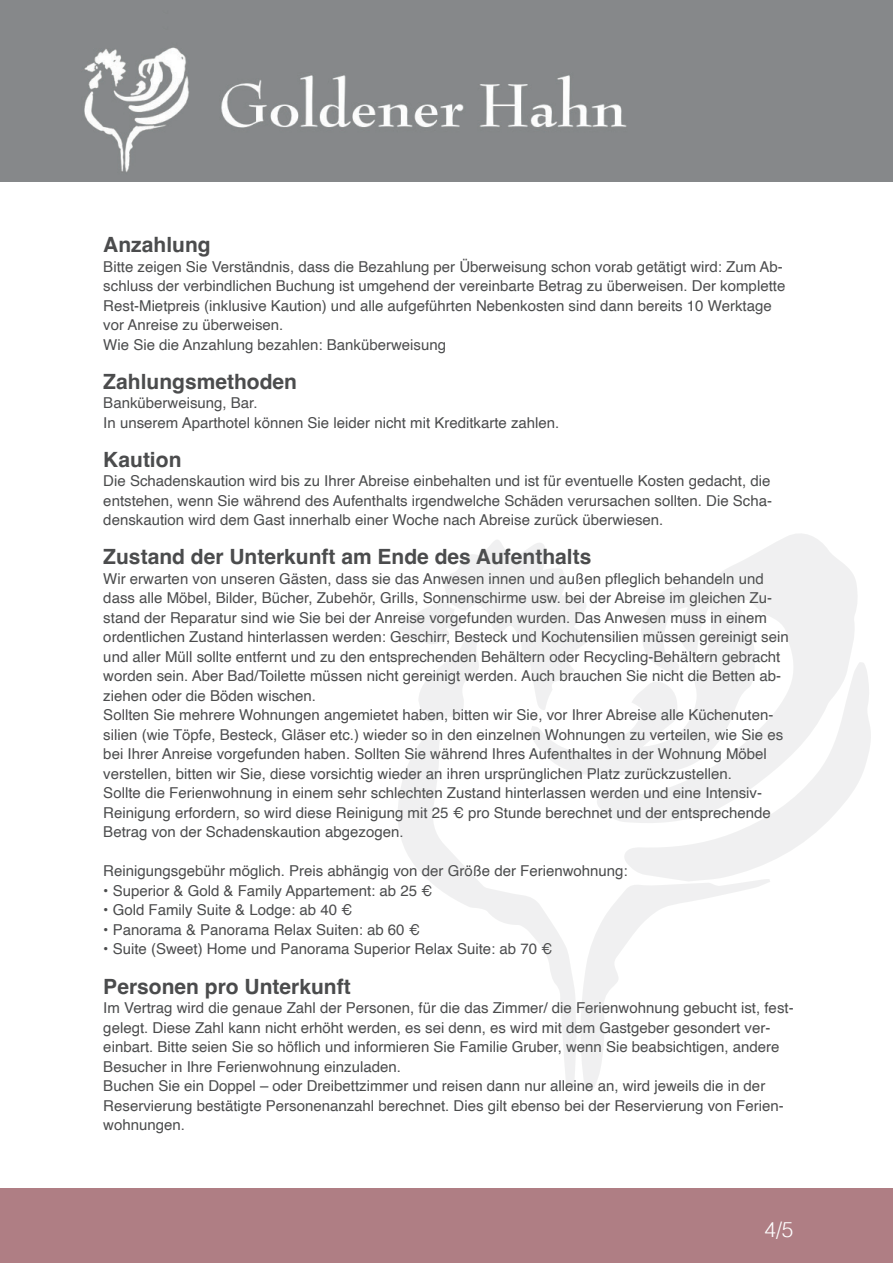
<style>
.page{position:relative;width:893px;height:1263px;background:#fff}
.page>*{position:absolute;margin:0;border:0;box-sizing:border-box;transform-origin:0 0}
.t1{font:700 21px "Helvetica";color:#4b4c4d}
.t2{font:300 21px "Helvetica";color:#fff}
.t3{font:15px/19.5px "Helvetica";color:#4b4c4d}
</style>
<div class="page">
<div style="left:0;top:15px;width:893px;height:15px;background:#86888a"></div>
<div style="left:0;top:1188px;width:893px;height:75px;background:#af7e84"></div>
<svg style="left:532px;top:534px;width:325px;height:287px"></svg>
<svg style="left:622px;top:662px;width:249px;height:217px;fill:#f0f0f1"></svg>
<svg style="left:398px;top:728px;width:179px;height:362px"></svg>
<svg style="left:581px;top:879px;width:189px;height:212px"></svg>
<svg style="left:399px;top:538px;width:189px;height:185px"></svg>
<img style="left:10px;top:30px;width:883px;height:152px">
<h1 class="t1" style="left:103px;top:232px;width:109px">Anzahlung</h1>
<p class="t3" style="left:103px;top:257px;width:683px">Bitte zeigen Sie Verständnis, dass die Bezahlung per Überweisung schon vorab getätigt wird: Zum Ab&shy;schluss der verbindlichen Buchung ist umgehend der vereinbarte Betrag zu überweisen. Der komplette Rest-Mietpreis (inklusive Kaution) und alle aufgeführten Nebenkosten sind dann bereits 10 Werktage vor Anreise zu überweisen.<br>Wie Sie die Anzahlung bezahlen: Banküberweisung</p>
<h1 class="t1" style="left:103px;top:369px;width:195px">Zahlungsmethoden</h1>
<p class="t3" style="left:103px;top:394px;width:458px">Banküberweisung, Bar.<br>In unserem Aparthotel können Sie leider nicht mit Kreditkarte zahlen.</p>
<h1 class="t1" style="left:103px;top:447px;width:80px">Kaution</h1>
<p class="t3" style="left:103px;top:472px;width:670px;text-align:justify">Die Schadenskaution wird bis zu Ihrer Abreise einbehalten und ist für eventuelle Kosten gedacht, die entstehen, wenn Sie während des Aufenthalts irgendwelche Schäden verursachen sollten. Die Scha&shy;denskaution wird dem Gast innerhalb einer Woche nach Abreise zurück überwiesen.</p>
<h1 class="t1" style="left:103px;top:544px;width:490px">Zustand der Unterkunft am Ende des Aufenthalts</h1>
<p class="t3" style="left:103px;top:569px;width:687px">Wir erwarten von unseren Gästen, dass sie das Anwesen innen und außen pfleglich behandeln und dass alle Möbel, Bilder, Bücher, Zubehör, Grills, Sonnenschirme usw. bei der Abreise im gleichen Zu&shy;stand der Reparatur sind wie Sie bei der Anreise vorgefunden wurden. Das Anwesen muss in einem ordentlichen Zustand hinterlassen werden: Geschirr, Besteck und Kochutensilien müssen gereinigt sein und aller Müll sollte entfernt und zu den entsprechenden Behältern oder Recycling-Behältern gebracht worden sein. Aber Bad/Toilette müssen nicht gereinigt werden. Auch brauchen Sie nicht die Betten ab&shy;ziehen oder die Böden wischen.<br>Sollten Sie mehrere Wohnungen angemietet haben, bitten wir Sie, vor Ihrer Abreise alle Küchenuten&shy;silien (wie Töpfe, Besteck, Gläser etc.) wieder so in den einzelnen Wohnungen zu verteilen, wie Sie es bei Ihrer Anreise vorgefunden haben. Sollten Sie während Ihres Aufenthaltes in der Wohnung Möbel verstellen, bitten wir Sie, diese vorsichtig wieder an ihren ursprünglichen Platz zurückzustellen.<br>Sollte die Ferienwohnung in einem sehr schlechten Zustand hinterlassen werden und eine Intensiv-Reinigung erfordern, so wird diese Reinigung mit 25 € pro Stunde berechnet und der entsprechende Betrag von der Schadenskaution abgezogen.</p>
<p class="t3" style="left:103px;top:862px;width:526px">Reinigungsgebühr möglich. Preis abhängig von der Größe der Ferienwohnung:</p>
<p class="t3" style="left:103px;top:881px;width:331px">• Superior &amp; Gold &amp; Family Appartement: ab 25 €</p>
<p class="t3" style="left:103px;top:901px;width:251px">• Gold Family Suite &amp; Lodge: ab 40 €</p>
<p class="t3" style="left:103px;top:920px;width:318px">• Panorama &amp; Panorama Relax Suiten: ab 60 €</p>
<p class="t3" style="left:103px;top:940px;width:451px">• Suite (Sweet) Home und Panorama Superior Relax Suite: ab 70 €</p>
<h1 class="t1" style="left:103px;top:973px;width:249px">Personen pro Unterkunft</h1>
<p class="t3" style="left:103px;top:998px;width:692px">Im Vertrag wird die genaue Zahl der Personen, für die das Zimmer/ die Ferienwohnung gebucht ist, fest&shy;gelegt. Diese Zahl kann nicht erhöht werden, es sei denn, es wird mit dem Gastgeber gesondert ver&shy;einbart. Bitte seien Sie so höflich und informieren Sie Familie Gruber, wenn Sie beabsichtigen, andere Besucher in Ihre Ferienwohnung einzuladen.<br>Buchen Sie ein Doppel – oder Dreibettzimmer und reisen dann nur alleine an, wird jeweils die in der Reservierung bestätigte Personenanzahl berechnet. Dies gilt ebenso bei der Reservierung von Ferien&shy;wohnungen.</p>
<h1 class="t2" style="left:764px;top:1212px;width:31px">4/5</h1>
</div>
